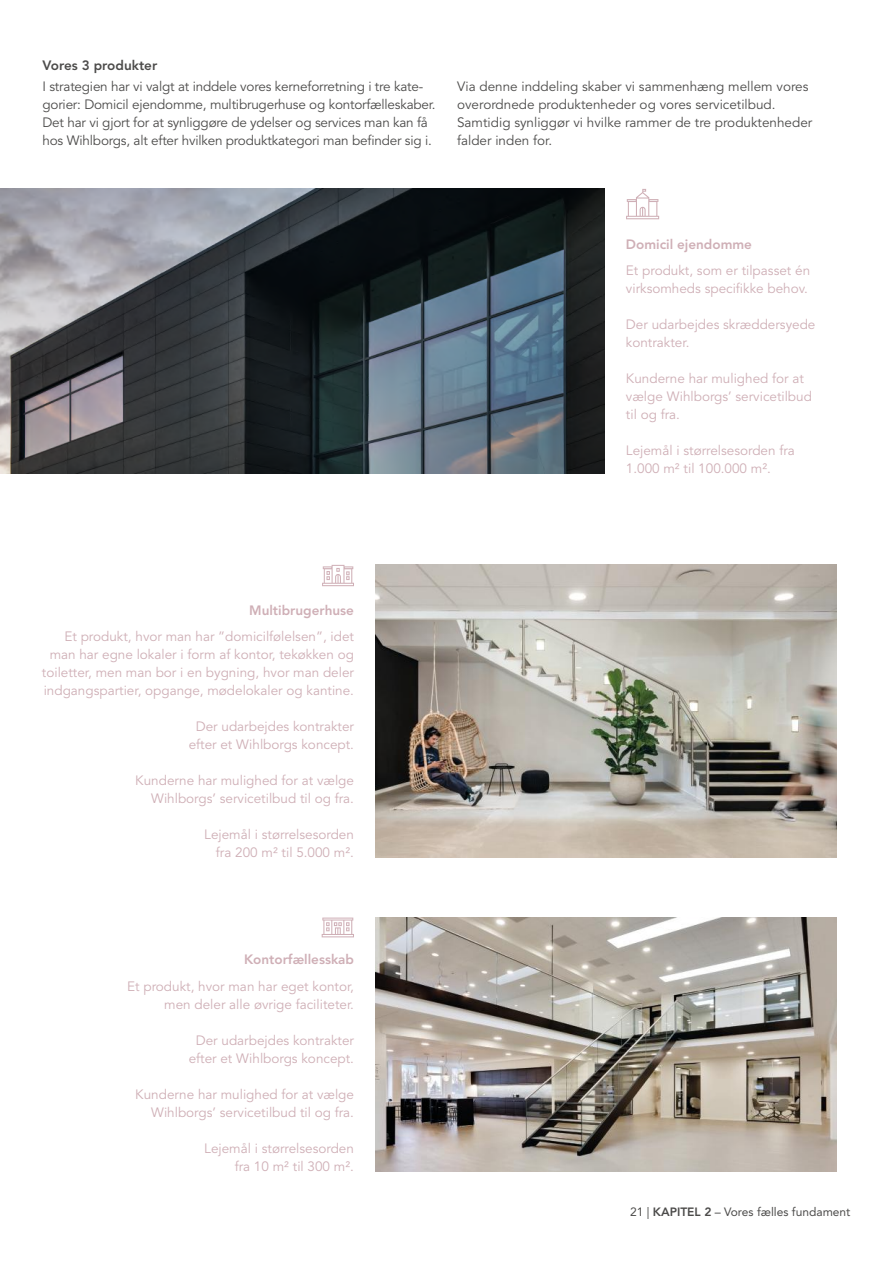
<style>
.page{position:relative;width:893px;height:1263px;background:#fff}
.page>*{position:absolute;margin:0;border:0;box-sizing:border-box;transform-origin:0 0}
.t1{font:13.5px/18px "Avenir LT Std";color:#cfafb6;text-align:right}
.t2{font:13.5px/18px "Avenir LT Std";letter-spacing:-.015em;color:#4c4b4a}
.t3{font:800 13.5px "Avenir LT Std";color:#cfafb6}
.t4{font:800 13.5px "Avenir LT Std";color:#4c4b4a}
.t5{font:12px "Avenir LT Std";color:#4c4b4a}
.s1{font-weight:800}
</style>
<div class="page">
<img style="left:376px;top:917px;width:461px;height:254px">
<img style="left:0;top:189px;width:604px;height:285px">
<img style="left:376px;top:565px;width:461px;height:292px">
<svg style="left:626px;top:189px;width:33px;height:30px"></svg>
<svg style="left:322px;top:565px;width:32px;height:21px"></svg>
<svg style="left:322px;top:917px;width:32px;height:20px"></svg>
<p class="t4" style="left:43px;top:57px;width:116px">Vores 3 produkter</p>
<p class="t2" style="left:43px;top:78px;width:395px">I strategien har vi valgt at inddele vores kerneforretning i tre kate&shy;gorier: Domicil ejendomme, multibrugerhuse og kontorfælleskaber.<br>Det har vi gjort for at synliggøre de ydelser og services man kan få hos Wihlborgs, alt efter hvilken produktkategori man befinder sig i.</p>
<p class="t2" style="left:457px;top:78px;width:357px">Via denne inddeling skaber vi sammenhæng mellem vores overordnede produktenheder og vores servicetilbud.<br>Samtidig synliggør vi hvilke rammer de tre produktenheder falder inden for.</p>
<p class="t3" style="left:249px;top:602px;width:106px">Multibrugerhuse</p>
<p class="t1" style="left:42px;top:627px;width:313px">Et produkt, hvor man har ”domicilfølelsen”, idet man har egne lokaler i form af kontor, tekøkken og toiletter, men man bor i en bygning, hvor man deler indgangspartier, opgange, mødelokaler og kantine.</p>
<p class="t1" style="left:189px;top:717px;width:167px;text-align:center">Der udarbejdes kontrakter efter et Wihlborgs koncept.</p>
<p class="t1" style="left:135px;top:771px;width:220px">Kunderne har mulighed for at vælge<br>Wihlborgs’ servicetilbud til og fra.</p>
<p class="t1" style="left:204px;top:825px;width:151px">Lejemål i størrelsesorden fra 200 m² til 5.000 m².</p>
<p class="t3" style="left:244px;top:951px;width:111px">Kontorfællesskab</p>
<p class="t1" style="left:127px;top:978px;width:228px">Et produkt, hvor man har eget kontor, men deler alle øvrige faciliteter.</p>
<p class="t1" style="left:189px;top:1032px;width:167px;text-align:center">Der udarbejdes kontrakter efter et Wihlborgs koncept.</p>
<p class="t1" style="left:135px;top:1086px;width:220px">Kunderne har mulighed for at vælge<br>Wihlborgs’ servicetilbud til og fra.</p>
<p class="t1" style="left:204px;top:1140px;width:151px">Lejemål i størrelsesorden fra 10 m² til 300 m².</p>
<p class="t3" style="left:626px;top:237px;width:127px">Domicil ejendomme</p>
<p class="t1" style="left:626px;top:262px;width:186px;text-align:left">Et produkt, som er tilpasset én virksomheds specifikke behov.</p>
<p class="t1" style="left:626px;top:316px;width:191px;text-align:left">Der udarbejdes skræddersyede kontrakter.</p>
<p class="t1" style="left:626px;top:370px;width:188px;text-align:left">Kunderne har mulighed for at vælge Wihlborgs’ servicetilbud til og fra.</p>
<p class="t1" style="left:626px;top:442px;width:170px;text-align:left">Lejemål i størrelsesorden fra<br>1.000 m² til 100.000 m².</p>
<p class="t5" style="left:630px;top:1205px;width:222px">21 | <span class="s1">KAPITEL 2</span> – Vores fælles fundament</p>
</div>
